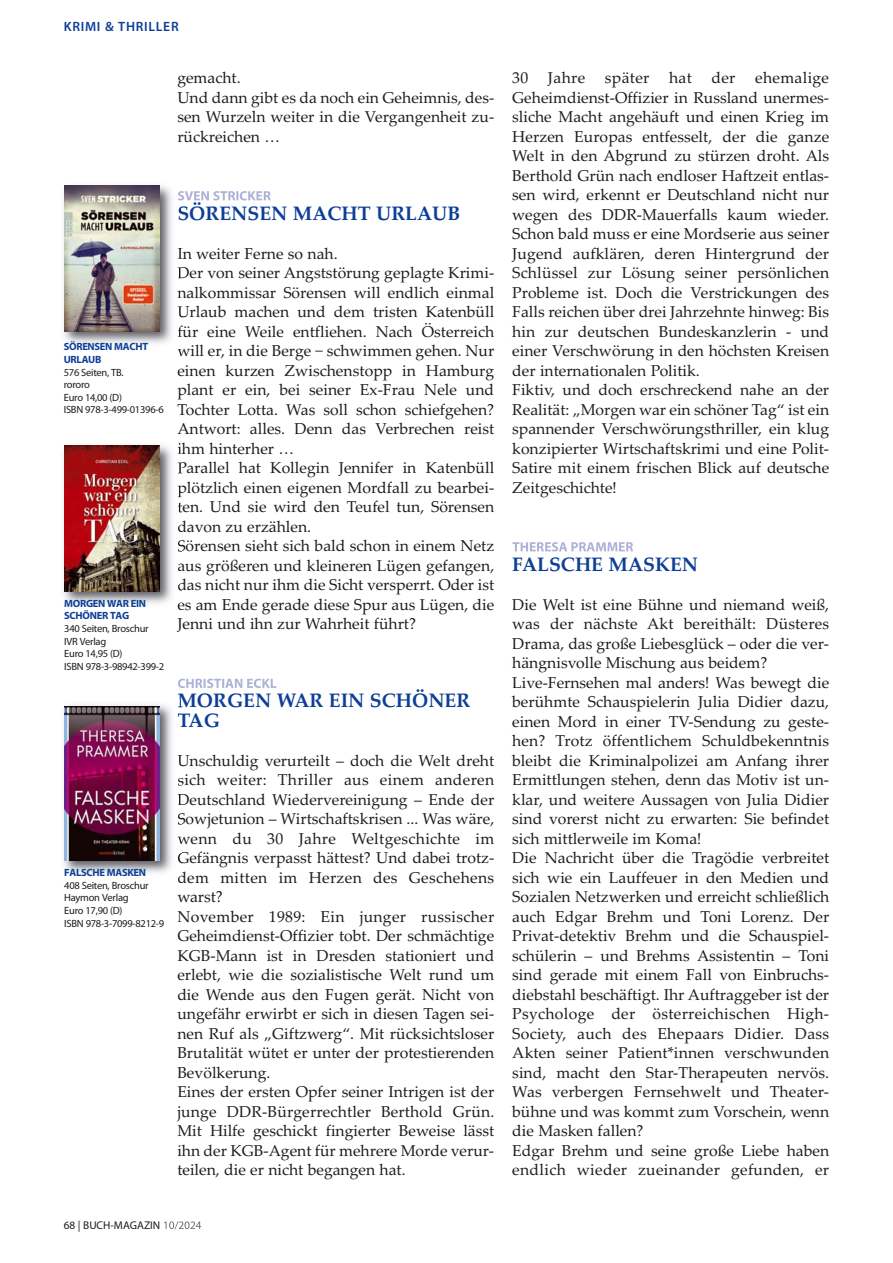
<style>
.page{position:relative;width:893px;height:1263px;background:#fff}
.page>*{position:absolute;margin:0;border:0;box-sizing:border-box;transform-origin:0 0}
.t1{font:700 19.5px/19.5px "Palatino Linotype";color:#0e3f97}
.t2{font:15.75px/19.5px "Palatino Linotype";color:#1b1c20}
.t3{font:600 13.5px "Myriad Pro";letter-spacing:.055em;color:#0e3f97}
.t4{font:11.25px "Myriad Pro";color:#1b1c20}
.t5{font:10.5px/12.6px "Myriad Pro";letter-spacing:-.025em;color:#1b1c20}
.t6{font:700 10.5px/12.6px "Myriad Pro";letter-spacing:-.03em;color:#0e3f97}
</style>
<div class="page">
<svg style="left:178px;top:679px;width:98px;height:9px"></svg>
<svg style="left:512px;top:542px;width:121px;height:9px"></svg>
<img style="left:63px;top:185px;width:119px;height:165px">
<svg style="left:178px;top:191px;width:93px;height:9px"></svg>
<img style="left:179px;top:202px;width:3px;height:18px">
<svg style="left:178px;top:248px;width:4px;height:11px"></svg>
<svg style="left:178px;top:267px;width:4px;height:12px"></svg>
<svg style="left:177px;top:286px;width:5px;height:12px"></svg>
<svg style="left:178px;top:306px;width:4px;height:12px"></svg>
<svg style="left:178px;top:325px;width:4px;height:12px"></svg>
<svg style="left:178px;top:345px;width:4px;height:9px"></svg>
<img style="left:64px;top:186px;width:96px;height:145px">
<img style="left:63px;top:445px;width:119px;height:166px">
<svg style="left:178px;top:443px;width:4px;height:11px"></svg>
<svg style="left:178px;top:462px;width:4px;height:11px"></svg>
<img style="left:178px;top:481px;width:4px;height:16px">
<svg style="left:178px;top:501px;width:4px;height:12px"></svg>
<svg style="left:178px;top:520px;width:4px;height:12px"></svg>
<svg style="left:178px;top:540px;width:4px;height:12px"></svg>
<svg style="left:178px;top:563px;width:4px;height:28px"></svg>
<svg style="left:178px;top:602px;width:4px;height:8px"></svg>
<img style="left:64px;top:446px;width:96px;height:145px">
<svg style="left:164px;top:1221px;width:37px;height:8px"></svg>
<img style="left:63px;top:704px;width:115px;height:169px">
<svg style="left:178px;top:699px;width:4px;height:9px"></svg>
<img style="left:178px;top:713px;width:4px;height:14px">
<svg style="left:178px;top:755px;width:4px;height:11px"></svg>
<svg style="left:178px;top:778px;width:4px;height:8px"></svg>
<svg style="left:178px;top:794px;width:4px;height:11px"></svg>
<img style="left:178px;top:813px;width:4px;height:12px">
<svg style="left:178px;top:836px;width:4px;height:8px"></svg>
<svg style="left:178px;top:852px;width:4px;height:12px"></svg>
<svg style="left:178px;top:875px;width:4px;height:8px"></svg>
<img style="left:64px;top:706px;width:96px;height:155px">
<p class="t3" style="left:64px;top:22px;width:116px">KRIMI &amp; THRILLER</p>
<p class="t2" style="left:177px;top:70px;width:318px">gemacht.<br>Und dann gibt es da noch ein Geheimnis, des&shy;sen Wurzeln weiter in die Vergangenheit zu&shy;rückreichen …</p>
<p class="t6" style="left:64px;top:341px;width:86px">SÖRENSEN MACHT<br>URLAUB</p>
<p class="t5" style="left:64px;top:367px;width:102px">576 Seiten, TB.<br>rororo<br>Euro 14,00 (D)<br>ISBN 978-3-499-01396-6</p>
<p class="t6" style="left:64px;top:598px;width:83px">MORGEN WAR EIN<br>SCHÖNER TAG</p>
<p class="t5" style="left:64px;top:623px;width:102px">340 Seiten, Broschur<br>IVR Verlag<br>Euro 14,95 (D)<br>ISBN 978-3-98942-399-2</p>
<p class="t6" style="left:64px;top:867px;width:83px">FALSCHE MASKEN</p>
<p class="t5" style="left:64px;top:880px;width:102px">408 Seiten, Broschur<br>Haymon Verlag<br>Euro 17,90 (D)<br>ISBN 978-3-7099-8212-9</p>
<p class="t1" style="left:177px;top:203px;width:284px">SÖRENSEN MACHT URLAUB</p>
<p class="t2" style="left:177px;top:246px;width:318px">In weiter Ferne so nah.<br>Der von seiner Angststörung geplagte Krimi&shy;nalkommissar Sörensen will endlich einmal Urlaub machen und dem tristen Katenbüll für eine Weile entfliehen. Nach Österreich will er, in die Berge − schwimmen gehen. Nur einen kurzen Zwischenstopp in Hamburg plant er ein, bei seiner Ex-Frau Nele und Tochter Lotta. Was soll schon schiefgehen?<br>Antwort: alles. Denn das Verbrechen reist ihm hinterher …<br>Parallel hat Kollegin Jennifer in Katenbüll plötzlich einen eigenen Mordfall zu bearbei&shy;ten. Und sie wird den Teufel tun, Sörensen davon zu erzählen.<br>Sörensen sieht sich bald schon in einem Netz aus größeren und kleineren Lügen gefangen, das nicht nur ihm die Sicht versperrt. Oder ist es am Ende gerade diese Spur aus Lügen, die Jenni und ihn zur Wahrheit führt?</p>
<p class="t1" style="left:177px;top:691px;width:294px">MORGEN WAR EIN SCHÖNER<br>TAG</p>
<p class="t2" style="left:177px;top:753px;width:318px">Unschuldig verurteilt – doch die Welt dreht sich weiter: Thriller aus einem anderen Deutschland Wiedervereinigung – Ende der Sowjetunion – Wirtschaftskrisen ... Was wäre, wenn du 30 Jahre Weltgeschichte im Gefängnis verpasst hättest? Und dabei trotz&shy;dem mitten im Herzen des Geschehens warst?<br>November 1989: Ein junger russischer Geheimdienst-Offizier tobt. Der schmächtige KGB-Mann ist in Dresden stationiert und erlebt, wie die sozialistische Welt rund um die Wende aus den Fugen gerät. Nicht von ungefähr erwirbt er sich in diesen Tagen sei&shy;nen Ruf als „Giftzwerg“. Mit rücksichtsloser Brutalität wütet er unter der protestierenden Bevölkerung.<br>Eines der ersten Opfer seiner Intrigen ist der junge DDR-Bürgerrechtler Berthold Grün.<br>Mit Hilfe geschickt fingierter Beweise lässt ihn der KGB-Agent für mehrere Morde verur&shy;teilen, die er nicht begangen hat.</p>
<p class="t4" style="left:64px;top:1221px;width:98px">68 | BUCH-MAGAZIN</p>
<p class="t2" style="left:512px;top:70px;width:318px">30 Jahre später hat der ehemalige Geheimdienst-Offizier in Russland unermes&shy;sliche Macht angehäuft und einen Krieg im Herzen Europas entfesselt, der die ganze Welt in den Abgrund zu stürzen droht. Als Berthold Grün nach endloser Haftzeit entlas&shy;sen wird, erkennt er Deutschland nicht nur wegen des DDR-Mauerfalls kaum wieder.<br>Schon bald muss er eine Mordserie aus seiner Jugend aufklären, deren Hintergrund der Schlüssel zur Lösung seiner persönlichen Probleme ist. Doch die Verstrickungen des Falls reichen über drei Jahrzehnte hinweg: Bis hin zur deutschen Bundeskanzlerin - und einer Verschwörung in den höchsten Kreisen der internationalen Politik.<br>Fiktiv, und doch erschreckend nahe an der Realität: „Morgen war ein schöner Tag“ ist ein spannender Verschwörungsthriller, ein klug konzipierter Wirtschaftskrimi und eine Polit-Satire mit einem frischen Blick auf deutsche Zeitgeschichte!</p>
<p class="t1" style="left:512px;top:554px;width:187px">FALSCHE MASKEN</p>
<p class="t2" style="left:512px;top:597px;width:318px">Die Welt ist eine Bühne und niemand weiß, was der nächste Akt bereithält: Düsteres Drama, das große Liebesglück – oder die ver&shy;hängnisvolle Mischung aus beidem?<br>Live-Fernsehen mal anders! Was bewegt die berühmte Schauspielerin Julia Didier dazu, einen Mord in einer TV-Sendung zu geste&shy;hen? Trotz öffentlichem Schuldbekenntnis bleibt die Kriminalpolizei am Anfang ihrer Ermittlungen stehen, denn das Motiv ist un&shy;klar, und weitere Aussagen von Julia Didier sind vorerst nicht zu erwarten: Sie befindet sich mittlerweile im Koma!<br>Die Nachricht über die Tragödie verbreitet sich wie ein Lauffeuer in den Medien und Sozialen Netzwerken und erreicht schließlich auch Edgar Brehm und Toni Lorenz. Der Privat-detektiv Brehm und die Schauspiel&shy;schülerin – und Brehms Assistentin – Toni sind gerade mit einem Fall von Einbruchs&shy;diebstahl beschäftigt. Ihr Auftraggeber ist der Psychologe der österreichischen High-Society, auch des Ehepaars Didier. Dass Akten seiner Patient*innen verschwunden sind, macht den Star-Therapeuten nervös.<br>Was verbergen Fernsehwelt und Theater&shy;bühne und was kommt zum Vorschein, wenn die Masken fallen?<br>Edgar Brehm und seine große Liebe haben endlich wieder zueinander gefunden, er</p>
</div>
